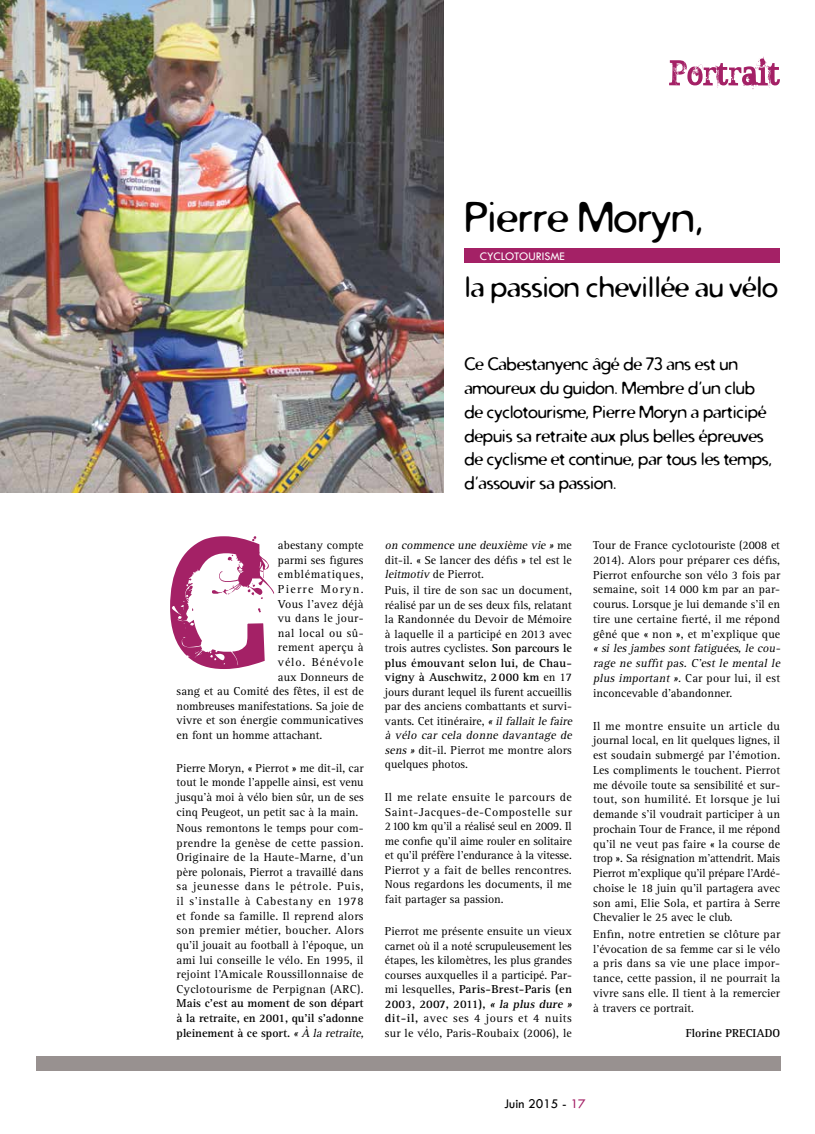
<style>
.page{position:relative;width:815px;height:1134px;background:#fff}
.page>*{position:absolute;margin:0;border:0;box-sizing:border-box;transform-origin:0 0}
.t1{font:42.88px "Distro";color:#000}
.t2{font:28.75px "Distro";color:#000}
.t3{font:17.5px/23.8px "Distro";color:#000}
.t4{font:13.75px "Tw Cen";color:#000}
.t5{font:12px "Tw Cen";color:#fff}
.t6{font:11.88px/14.5px "Rotis Serif";letter-spacing:.005em;color:#000;text-align:justify}
.t7{font:italic 11.88px/14.8px "Rotis Serif";color:#000}
.t8{font:700 11.88px/14.6px "Rotis Serif";color:#000}
.t9{font:11.88px "Rotis Serif";letter-spacing:.025em;color:#000}
.t10{font:11.88px "Rotis Serif";letter-spacing:.05em;color:#000}
.t11{font:11.88px "Rotis Serif";letter-spacing:.03em;color:#000}
.t12{font:11.88px "Rotis Serif";letter-spacing:.075em;color:#000}
.t13{font:11.88px "Rotis Serif";letter-spacing:.11em;color:#000}
.s1{font-weight:400;font-style:italic}
.s2{font-style:italic}
.s3{font-weight:700}
.s4{font-weight:700;font-style:italic}
.s5{font-style:normal}
.s6{color:#a42166}
</style>
<div class="page">
<svg style="left:170px;top:536px;width:104px;height:133px"></svg>
<div style="left:36px;top:1056px;width:744px;height:14px;background:#989190"></div>
<img style="left:0;top:0;width:443px;height:493px">
<div style="left:464px;top:248px;width:316px;height:15px;background:#a42166"></div>
<svg style="left:669px;top:57px;width:111px;height:32px"></svg>
<h1 class="t1" style="left:464px;top:189px;width:240px">Pierre Moryn,</h1>
<h2 class="t2" style="left:464px;top:268px;width:315px">la passion chevillée au vélo</h2>
<p class="t5" style="left:480px;top:249px;width:86px">CYCLOTOURISME</p>
<p class="t6" style="left:278px;top:538px;width:87px">abestany compte</p>
<p class="t6" style="left:278px;top:553px;width:87px">parmi ses figures</p>
<p class="t10" style="left:278px;top:568px;width:87px">emblématiques,</p>
<p class="t13" style="left:278px;top:582px;width:87px">Pierre Moryn.</p>
<p class="t6" style="left:278px;top:597px;width:87px">Vous l’avez déjà</p>
<p class="t9" style="left:278px;top:611px;width:87px">vu dans le jour-</p>
<p class="t11" style="left:278px;top:626px;width:87px">nal local ou sû-</p>
<p class="t9" style="left:278px;top:641px;width:87px">rement aperçu à</p>
<p class="t12" style="left:278px;top:655px;width:87px">vélo. Bénévole</p>
<p class="t6" style="left:278px;top:670px;width:87px">aux Donneurs de</p>
<p class="t6" style="left:177px;top:684px;width:189px">sang et au Comité des fêtes, il est de</p>
<p class="t6" style="left:177px;top:699px;width:189px">nombreuses manifestations. Sa joie de</p>
<p class="t6" style="left:177px;top:714px;width:188px">vivre et son énergie communicatives</p>
<p class="t6" style="left:177px;top:728px;width:147px">en font un homme attachant.</p>
<p class="t6" style="left:177px;top:761px;width:189px">Pierre Moryn, « Pierrot » me dit-il, car tout le monde l’appelle ainsi, est venu jusqu’à moi à vélo bien sûr, un de ses cinq Peugeot, un petit sac à la main.</p>
<p class="t6" style="left:177px;top:821px;width:189px">Nous remontons le temps pour com&shy;prendre la genèse de cette passion.<br>Originaire de la Haute-Marne, d’un père polonais, Pierrot a travaillé dans sa jeunesse dans le pétrole. Puis, il s’installe à Cabestany en 1978 et fonde sa famille. Il reprend alors son premier métier, boucher. Alors qu’il jouait au football à l’époque, un ami lui conseille le vélo. En 1995, il rejoint l’Amicale Roussillonnaise de Cyclotourisme de Perpignan (ARC).</p>
<p class="t8" style="left:177px;top:996px;width:191px">Mais c’est au moment de son départ à la retraite, en 2001, qu’il s’adonne pleinement à ce sport. <span class="s1">« À la retraite,</span></p>
<h3 class="t3" style="left:464px;top:352px;width:309px">Ce cabestanyenc âgé de 73 ans est un amoureux du guidon. Membre d’un club de cyclotourisme, Pierre Moryn a participé depuis sa retraite aux plus belles épreuves de cyclisme et continue, par tous les temps, d’assouvir sa passion.</h3>
<p class="t6" style="left:385px;top:538px;width:189px"><span class="s2">on commence une deuxième vie »</span> m e dit-il. « Se lancer des défis » tel est le <span class="s2">leitmotiv</span> de Pierrot.</p>
<p class="t6" style="left:385px;top:584px;width:191px;text-align:left">Puis, il tire de son sac un document, réalisé par un de ses deux fils, relatant la Randonnée du Devoir de Mémoire à laquelle il a participé en 2013 avec trois autres cyclistes. <span class="s3">Son parcours le plus émouvant selon lui, de Chau&shy;vigny à Auschwitz, 2 000 km</span> en 17 jours durant lequel ils furent accueillis par des anciens combattants et survi&shy;vants. Cet itinéraire, <span class="s2">« il fallait le faire à vélo car cela donne davantage de sens »</span> dit-il. Pierrot me montre alors quelques photos.</p>
<p class="t6" style="left:385px;top:790px;width:189px">Il me relate ensuite le parcours de Saint-Jacques-de-Compostelle sur 2100 km qu’il a réalisé seul en 2009. Il me confie qu’il aime rouler en solitaire et qu’il préfère l’endurance à la vitesse.<br>Pierrot y a fait de belles rencontres.<br>Nous regardons les documents, il me fait partager sa passion.</p>
<p class="t6" style="left:385px;top:924px;width:191px;text-align:left">Pierrot me présente ensuite un vieux carnet où il a noté scrupuleusement les étapes, les kilomètres, les plus grandes courses auxquelles il a participé. Par&shy;mi lesquelles, <span class="s3">Paris-Brest-Paris (en 2003, 2007, 2011),</span> <span class="s4">« la plus dure » </span><span class="s3">dit-il,</span> avec ses 4 jours et 4 nuits sur le vélo, Paris-Roubaix (2006), le</p>
<p class="t6" style="left:593px;top:538px;width:189px">Tour de France cyclotouriste (2008 et 2014). Alors pour préparer ces défis, Pierrot enfourche son vélo 3 fois par semaine, soit 14 000 km par an par&shy;courus. Lorsque je lui demande s’il en tire une certaine fierté, il me répond gêné que « non », et m’explique que</p>
<p class="t7" style="left:593px;top:641px;width:191px">« si les j ambes sont fatiguées, le cou&shy;rage ne suffit pas. C’est le mental le plus important ». <span class="s5">C ar p o ur lui , il e st inconcevable d’abandonner.</span></p>
<p class="t6" style="left:593px;top:719px;width:189px">Il me montre ensuite un article du journal local, en lit quelques lignes, il est soudain submergé par l’émotion.<br>Les compliments le touchent. Pierrot me dévoile toute sa sensibilité et sur&shy;tout, son humilité. Et lorsque je lui demande s’il voudrait participer à un prochain Tour de France, il me répond qu’il ne veut pas faire « la course de trop ». Sa résignation m’attendrit. Mais Pierrot m’explique qu’il prépare l’Ardé&shy;choise le 18 juin qu’il partagera avec son ami, Elie Sola, et partira à Serre Chevalier le 25 avec le club.</p>
<p class="t6" style="left:593px;top:927px;width:189px">Enfin, notre entretien se clôture par l’évocation de sa femme car si le vélo a pris dans sa vie une place impor&shy;tance, cette passion, il ne pourrait la vivre sans elle. Il tient à la remercier à travers ce portrait.</p>
<p class="t8" style="left:686px;top:1025px;width:94px">Florine Preciado</p>
<p class="t4" style="left:504px;top:1095px;width:83px">Juin 2015 - <span class="s6">17</span></p>
</div>
